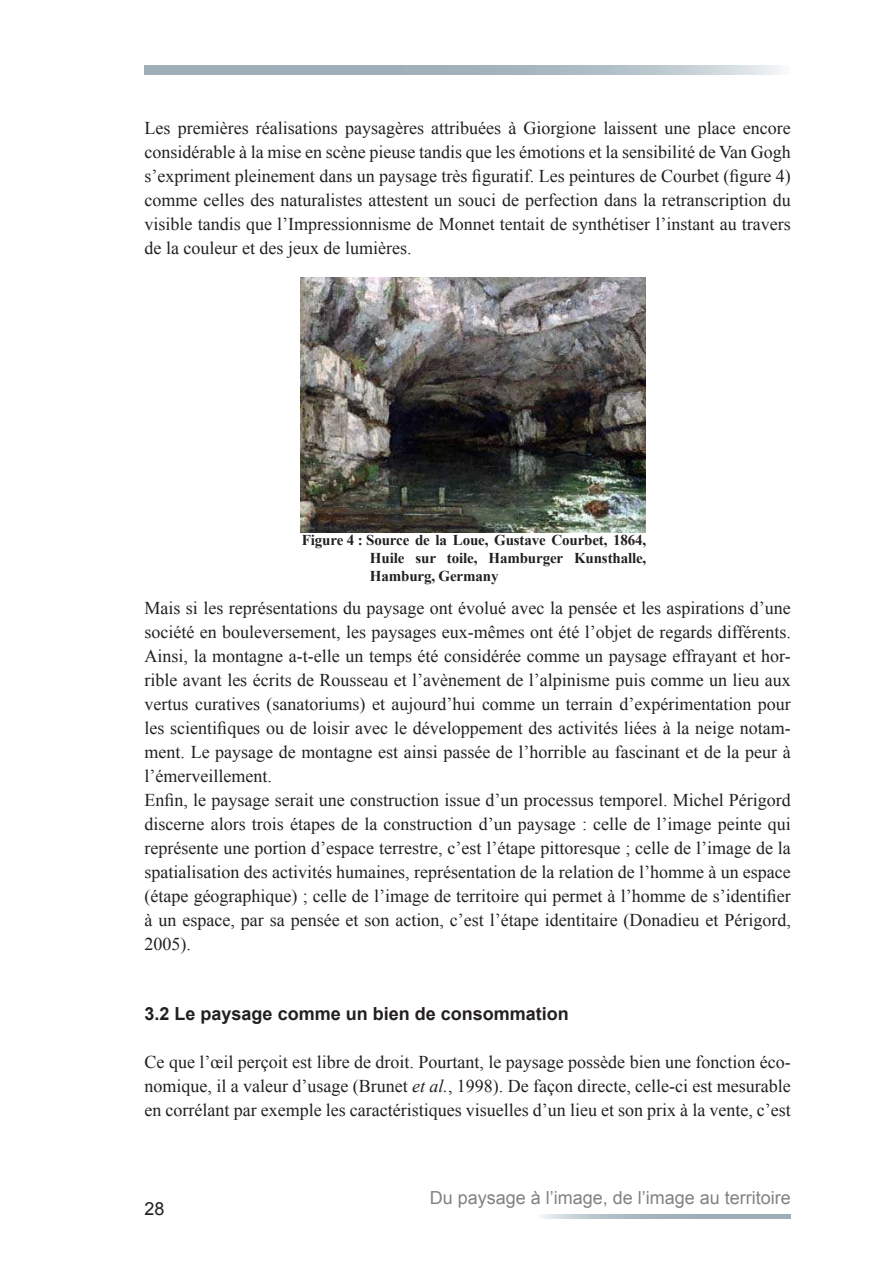
<style>
.page{position:relative;width:893px;height:1263px;background:#fff}
.page>*{position:absolute;margin:0;border:0;box-sizing:border-box;transform-origin:0 0}
.t1{font:18px/24px "Times New Roman";color:#231f20;text-align:justify}
.t2{font:18px "Arial";color:#808285}
.t3{font:700 18px "Arial";color:#231f20}
.t4{font:18px "Arial";color:#231f20}
.t5{font:700 15px/18px "Times New Roman";letter-spacing:-.01em;color:#231f20;text-align:justify}
.s1{font-style:italic}
</style>
<div class="page">
<svg style="left:145px;top:66px;width:636px;height:8px;background:#acbbc3"></svg>
<svg style="left:542px;top:1214px;width:249px;height:4px"></svg>
<img style="left:300px;top:277px;width:345px;height:256px">
<p class="t1" style="left:145px;top:118px;width:648px">Les premières réalisations paysagères attribuées à Giorgione laissent une place encore considérable à la mise en scène pieuse tandis que les émotions et la sensibilité de Van Gogh s’expriment pleinement dans un paysage très iguratif. Les peintures de Courbet (igure 4) comme celles des naturalistes attestent un souci de perfection dans la retranscription du visible tandis que l’Impressionnisme de Monnet tentait de synthétiser l’instant au travers de la couleur et des jeux de lumières.</p>
<p class="t5" style="left:370px;top:532px;width:278px;text-indent:-68px">Figure 4 : Source de la Loue, Gustave Courbet, 1864, Huile sur toile, Hamburger Kunsthalle, Hamburg, Germany</p>
<p class="t1" style="left:145px;top:598px;width:648px;text-align:left">Mais si les représentations du paysage ont évolué avec la pensée et les aspirations d’une société en bouleversement, les paysages eux-mêmes ont été l’objet de regards différents.<br>Ainsi, la montagne a-t-elle un temps été considérée comme un paysage effrayant et hor&shy;rible avant les écrits de Rousseau et l’avènement de l’alpinisme puis comme un lieu aux vertus curatives (sanatoriums) et aujourd’hui comme un terrain d’expérimentation pour les scientiiques ou de loisir avec le développement des activités liées à la neige notam&shy;ment. Le paysage de montagne est ainsi passée de l’horrible au fascinant et de la peur à l’émerveillement.<br>Enin, le paysage serait une construction issue d’un processus temporel. Michel Périgord discerne alors trois étapes de la construction d’un paysage : celle de l’image peinte qui représente une portion d’espace terrestre, c’est l’étape pittoresque ; celle de l’image de la spatialisation des activités humaines, représentation de la relation de l’homme à un espace (étape géographique) ; celle de l’image de territoire qui permet à l’homme de s’identiier à un espace, par sa pensée et son action, c’est l’étape identitaire (Donadieu et Périgord, 2005).</p>
<p class="t3" style="left:145px;top:1007px;width:426px">3.2 Le paysage comme un bien de consommation</p>
<p class="t1" style="left:145px;top:1051px;width:648px">Ce que l’œil perçoit est libre de droit. Pourtant, le paysage possède bien une fonction éco&shy;nomique, il a valeur d’usage (Brunet <span class="s1">et al.</span>, 1998). De façon directe, celle-ci est mesurable en corrélant par exemple les caractéristiques visuelles d’un lieu et son prix à la vente, c’est</p>
<p class="t4" style="left:145px;top:1202px;width:22px">28</p>
<p class="t2" style="left:430px;top:1191px;width:363px">Du paysage à l’image, de l’image au territoire</p>
</div>
